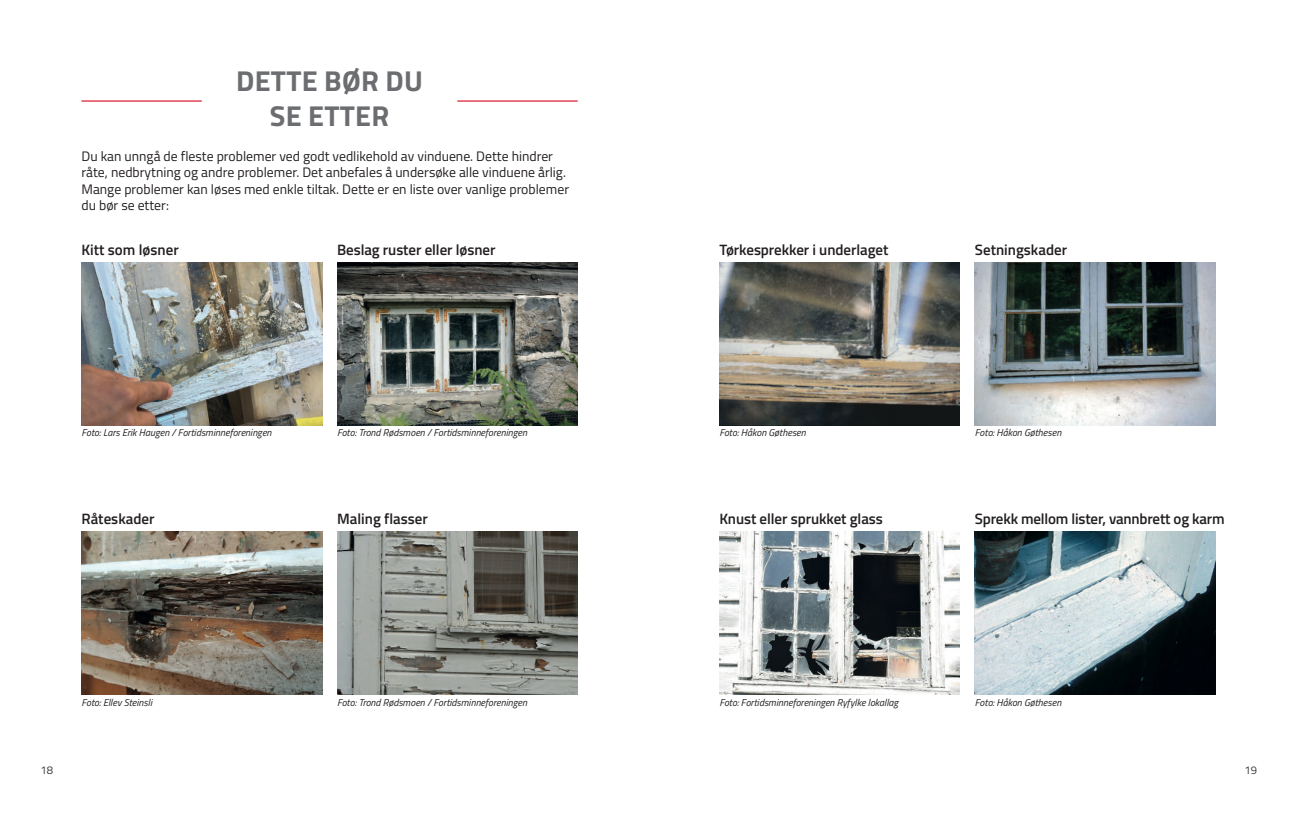
<style>
.page{position:relative;width:1297px;height:819px;background:#fff}
.page>*{position:absolute;margin:0;border:0;box-sizing:border-box;transform-origin:0 0}
.t1{font:700 28.75px/34.5px "Titillium Web";letter-spacing:.01em;color:#6c6d70;text-align:center}
.t2{font:600 15px "Titillium Web";letter-spacing:-.005em;color:#231f20}
.t3{font:13.75px/16.5px "Titillium Web";color:#231f20}
.t4{font:11.25px "Titillium Web";color:#3e3e3f}
.t5{font:italic 10px "Titillium Web";color:#231f20}
</style>
<div class="page">
<img style="left:719px;top:262px;width:241px;height:163px">
<img style="left:719px;top:531px;width:241px;height:163px">
<img style="left:975px;top:262px;width:240px;height:163px">
<img style="left:975px;top:531px;width:240px;height:163px">
<img style="left:81px;top:262px;width:241px;height:163px">
<img style="left:337px;top:262px;width:241px;height:163px">
<img style="left:81px;top:531px;width:241px;height:163px">
<img style="left:337px;top:531px;width:241px;height:163px">
<hr style="left:81px;top:100px;width:121px;height:2px;background:#db1e30">
<hr style="left:457px;top:100px;width:121px;height:2px;background:#db1e30">
<h1 class="t1" style="left:236px;top:63px;width:188px">DETTE BØR DU<br>SE ETTER</h1>
<p class="t3" style="left:81px;top:147px;width:489px">Du kan unngå de fleste problemer ved godt vedlikehold av vinduene. Dette hindrer råte, nedbrytning og andre problemer. Det anbefales å undersøke alle vinduene årlig.<br>Mange problemer kan løses med enkle tiltak. Dette er en liste over vanlige problemer du bør se etter:</p>
<h2 class="t2" style="left:81px;top:237px;width:99px">Kitt som løsner</h2>
<h2 class="t2" style="left:337px;top:237px;width:160px">Beslag ruster eller løsner</h2>
<p class="t5" style="left:81px;top:425px;width:192px">Foto: Lars Erik Haugen / Fortidsminneforeningen</p>
<p class="t5" style="left:337px;top:425px;width:192px">Foto: Trond Rødsmoen / Fortidsminneforeningen</p>
<h2 class="t2" style="left:81px;top:507px;width:75px">Råteskader</h2>
<h2 class="t2" style="left:337px;top:507px;width:92px">Maling flasser</h2>
<p class="t5" style="left:81px;top:694px;width:72px">Foto: Ellev Steinsli</p>
<p class="t5" style="left:337px;top:694px;width:192px">Foto: Trond Rødsmoen / Fortidsminneforeningen</p>
<h2 class="t2" style="left:719px;top:237px;width:170px">Tørkesprekker i underlaget</h2>
<h2 class="t2" style="left:975px;top:237px;width:94px">Setningskader</h2>
<p class="t5" style="left:719px;top:425px;width:88px">Foto: Håkon Gøthesen</p>
<p class="t5" style="left:975px;top:425px;width:88px">Foto: Håkon Gøthesen</p>
<h2 class="t2" style="left:719px;top:507px;width:165px">Knust eller sprukket glass</h2>
<h2 class="t2" style="left:975px;top:507px;width:251px">Sprekk mellom lister, vannbrett og karm</h2>
<p class="t5" style="left:719px;top:694px;width:180px">Foto: Fortidsminneforeningen Ryfylke lokallag</p>
<p class="t5" style="left:975px;top:694px;width:88px">Foto: Håkon Gøthesen</p>
<p class="t4" style="left:41px;top:761px;width:14px">18</p>
<p class="t4" style="left:1244px;top:761px;width:14px">19</p>
</div>
